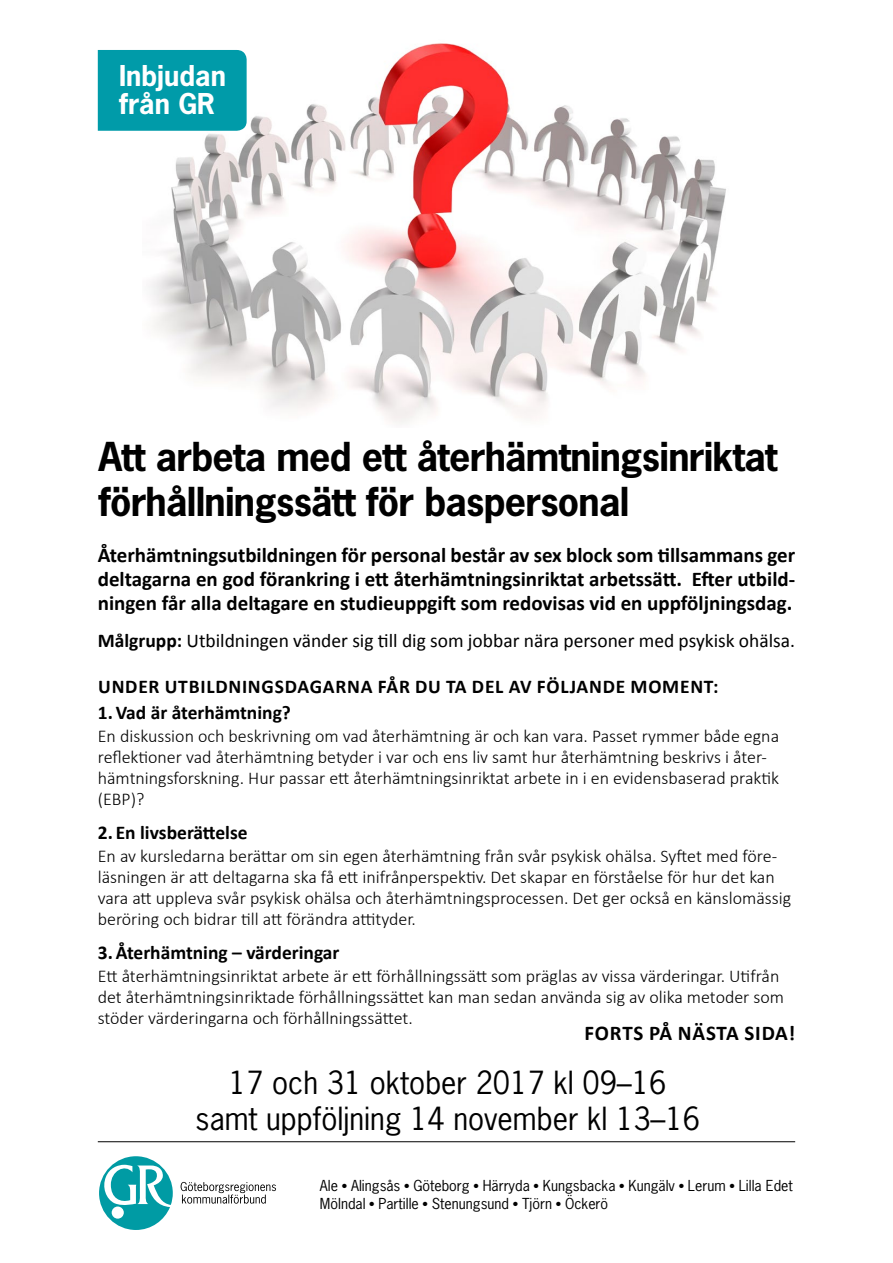
<style>
.page{position:relative;width:893px;height:1263px;background:#fff}
.page>*{position:absolute;margin:0;border:0;box-sizing:border-box;transform-origin:0 0}
.t1{font:700 37.5px/45px "News Gothic";letter-spacing:-.02em;color:#000}
.t2{font:30px/36px "News Gothic";color:#000;text-align:center}
.t3{font:700 27px/28.5px "News Gothic";color:#fff}
.t4{font:700 21px/24px "Calibri";color:#000;text-align:justify}
.t5{font:700 21px "Calibri";letter-spacing:.035em;color:#000}
.t6{font:19.5px "Calibri";color:#000}
.t7{font:700 19.5px "Calibri";color:#000}
.t8{font:700 19.5px "Calibri";letter-spacing:.04em;color:#000}
.t9{font:300 18px/21px "Calibri";color:#000}
.t10{font:14.25px/18.8px "News Gothic";color:#000}
.s1{font-weight:700}
</style>
<div class="page">
<hr style="left:98px;top:1141px;width:697px;height:1px;background:#000">
<svg style="left:181px;top:1182px;width:95px;height:22px"></svg>
<svg style="left:99px;top:1156px;width:74px;height:74px"></svg>
<img style="left:150px;top:43px;width:576px;height:381px">
<div style="left:98px;top:50px;width:149px;height:81px;background:#009ba9"></div>
<h3 class="t3" style="left:119px;top:61px;width:108px">Inbjudan från GR</h3>
<h1 class="t1" style="left:98px;top:434px;width:681px">Att arbeta med ett återhämtningsinriktat förhållningssätt för baspersonal</h1>
<p class="t4" style="left:98px;top:543px;width:699px">Återhämtningsutbildningen för personal består av sex block som tillsammans ger deltagarna en god förankring i ett återhämtningsinriktat arbetssätt. Efter utbild&shy;ningen får alla deltagare en studieuppgift som redovisas vid en uppföljningsdag.</p>
<p class="t6" style="left:98px;top:628px;width:699px"><span class="s1">Målgrupp:</span> Utbildningen vänder sig till dig som jobbar nära personer med psykisk ohälsa.</p>
<p class="t8" style="left:98px;top:674px;width:622px">UNDER UTBILDNINGSDAGARNA FÅR DU TA DEL AV FÖLJANDE MOMENT:</p>
<p class="t7" style="left:98px;top:700px;width:195px">1. Vad är återhämtning?</p>
<p class="t9" style="left:98px;top:725px;width:683px">En diskussion och beskrivning om vad återhämtning är och kan vara. Passet rymmer både egna reflektioner vad återhämtning betyder i var och ens liv samt hur återhämtning beskrivs i åter&shy;hämtningsforskning. Hur passar ett återhämtningsinriktat arbete in i en evidensbaserad praktik (EBP)?</p>
<p class="t7" style="left:98px;top:820px;width:151px">2. En livsberättelse</p>
<p class="t9" style="left:98px;top:845px;width:695px">En av kursledarna berättar om sin egen återhämtning från svår psykisk ohälsa. Syftet med före&shy;läsningen är att deltagarna ska få ett inifrånperspektiv. Det skapar en förståelse för hur det kan vara att uppleva svår psykisk ohälsa och återhämtningsprocessen. Det ger också en känslomässig beröring och bidrar till att förändra attityder.</p>
<p class="t7" style="left:98px;top:939px;width:243px">3.Återhämtning – värderingar</p>
<p class="t9" style="left:98px;top:965px;width:688px">Ett återhämtningsinriktat arbete är ett förhållningssätt som präglas av vissa värderingar. Utifrån det återhämtningsinriktade förhållningssättet kan man sedan använda sig av olika metoder som stöder värderingarna och förhållningssättet.</p>
<p class="t5" style="left:585px;top:1020px;width:212px">FORTS PÅ NÄSTA SIDA!</p>
<h2 class="t2" style="left:195px;top:1064px;width:506px">17 och 31 oktober 2017 kl 09–16 samt uppföljning 14 november kl 13–16</h2>
<p class="t10" style="left:320px;top:1176px;width:474px">Ale ● Alingsås ● Göteborg ● Härryda ● Kungsbacka ● Kungälv ● Lerum ● Lilla Edet<br>Mölndal ● Partille ● Stenungsund ● Tjörn ● Öckerö</p>
</div>
